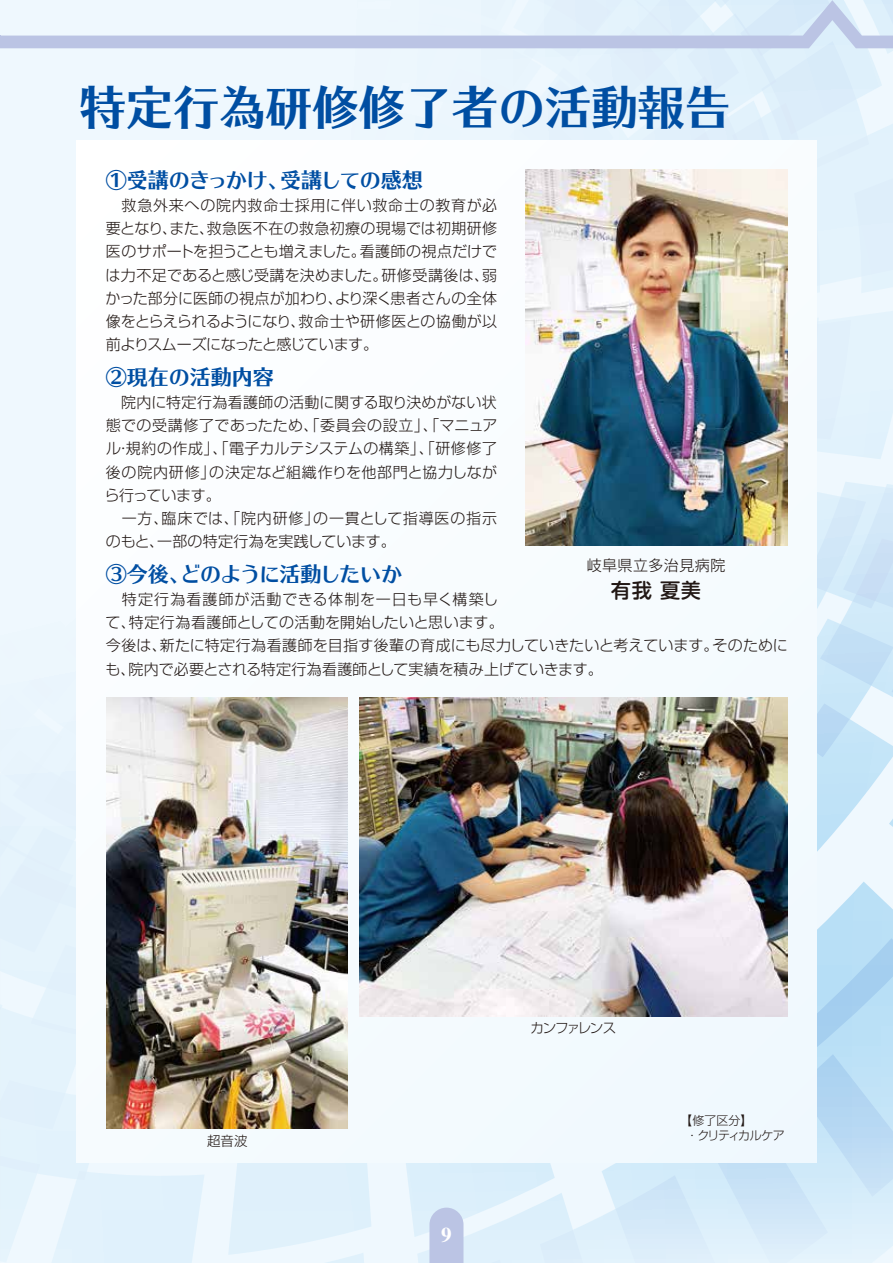
<style>
.page{position:relative;width:893px;height:1263px;background:#fff}
.page>*{position:absolute;margin:0;border:0;box-sizing:border-box;transform-origin:0 0}
.t1{font:46.5px "UD Typos 515 Std";color:#004ea2}
.t2{font:21px "UD Typos 515 Std";color:#004ea2}
.t3{font:21px "UD Typos 515 Std";letter-spacing:-.03em;color:#004ea2}
.t4{font:700 21px "STIX General";color:#fff}
.t5{font:500 20.25px "Shin M Go Pro";color:#221815}
.t6{font:300 15px/23.2px "Shin Go Pro";letter-spacing:.015em;color:#221815}
.t7{font:300 13.5px "Shin Go Pro";letter-spacing:-.085em;color:#221815}
.t8{font:300 12px/15px "Shin Go Pro";letter-spacing:-.04em;color:#221815}
</style>
<div class="page">
<img style="left:0;top:0;width:893px;height:1263px">
<p class="t1" style="left:80px;top:68px;width:652px">特定行為研修修了者の活動報告</p>
<p class="t2" style="left:106px;top:162px;width:319px">①受講のきっかけ、受講しての感想</p>
<p class="t6" style="left:106px;top:192px;width:393px;text-align:justify">　救急外来への院内救命士採用に伴い救命士の教育が必要となり、また、救急医不在の救急初療の現場では初期研修医のサポートを担うことも増えました。看護師の視点だけでは力不足であると感じ受講を決めました。研修受講後は、弱かった部分に医師の視点が加わり、より深く患者さんの全体像をとらえられるようになり、救命士や研修医との協働が以前よりスムーズになったと感じています。</p>
<p class="t2" style="left:106px;top:359px;width:169px">②現在の活動内容</p>
<p class="t6" style="left:105px;top:389px;width:394px">　院内に特定行為看護師の活動に関する取り決めがない状態での受講修了であったため、「委員会の設立」、「マニュアル・規約の作成」、「電子カルテシステムの構築」、「研修修了後の院内研修」の決定など組織作りを他部門と協力しながら行っています。<br>　一方、臨床では、「院内研修」の一貫として指導医の指示のもと、一部の特定行為を実践しています。</p>
<p class="t3" style="left:106px;top:556px;width:298px">③今後、どのように活動したいか</p>
<p class="t6" style="left:106px;top:586px;width:684px">　特定行為看護師が活動できる体制を一日も早く構築し<br>て、特定行為看護師としての活動を開始したいと思います。<br>今後は、新たに特定行為看護師を目指す後輩の育成にも尽力していきたいと考えています。そのためにも、院内で必要とされる特定行為看護師として実績を積み上げていきます。</p>
<p class="t6" style="left:587px;top:552px;width:140px">岐阜県立多治見病院</p>
<p class="t5" style="left:611px;top:574px;width:92px">有我 夏美</p>
<p class="t7" style="left:207px;top:1130px;width:42px">超音波</p>
<p class="t4" style="left:441px;top:1220px;width:12px">9</p>
<p class="t7" style="left:531px;top:1016px;width:87px">カンファレンス</p>
<p class="t8" style="left:686px;top:1111px;width:100px;text-indent:-6px">【修了区分】<br>・クリティカルケア</p>
</div>
